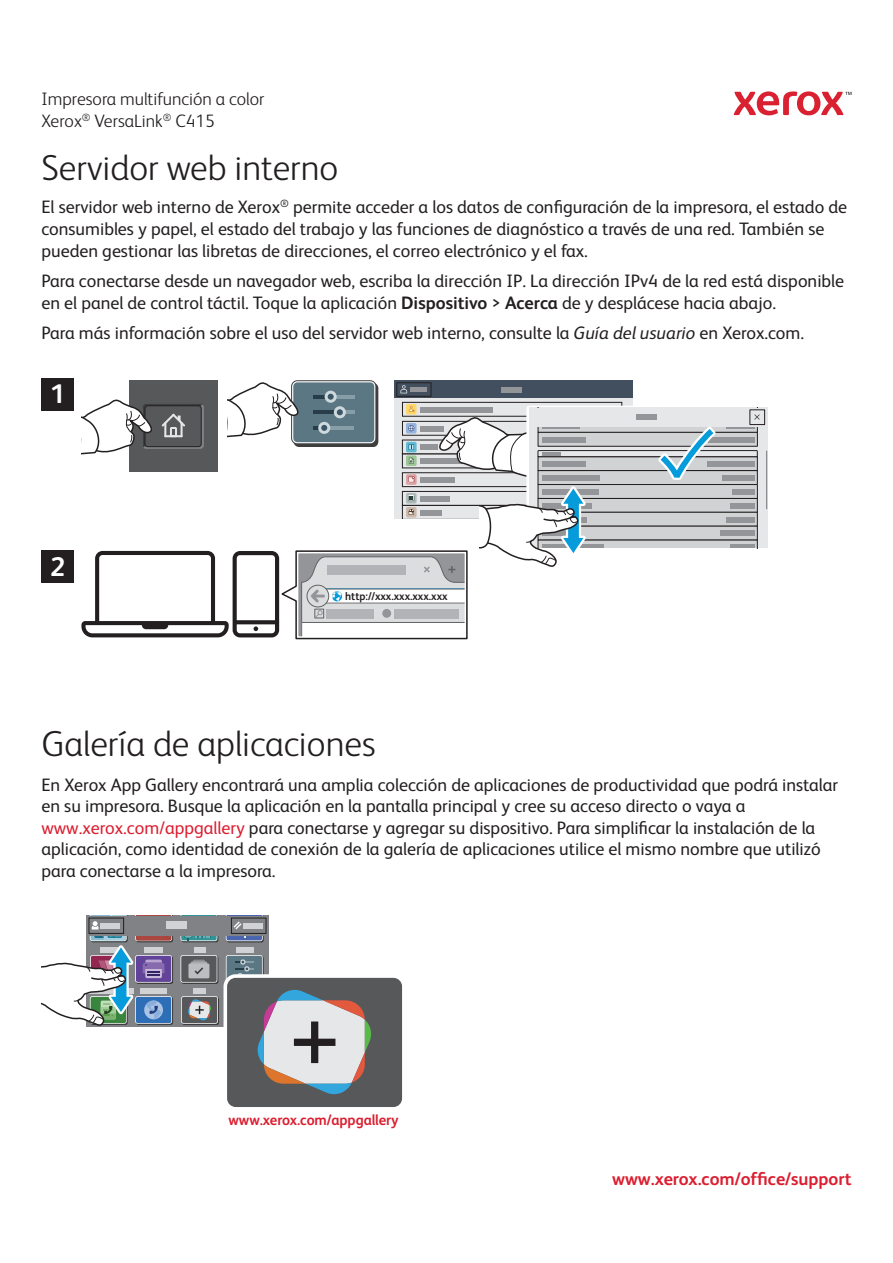
<style>
.page{position:relative;width:893px;height:1263px;background:#fff}
.page>*{position:absolute;margin:0;border:0;box-sizing:border-box;transform-origin:0 0}
.t1{font:300 36px "Xerox Sans";color:#231f20}
.t2{font:700 27px "Xerox Sans";color:#fff}
.t3{font:18px/21.6px "Xerox Sans";color:#231f20}
.t4{font:300 18px/21.6px "Xerox Sans";color:#231f20}
.t5{font:700 18px "Xerox Sans";color:#db1e30}
.t6{font:700 15px "Xerox Sans";letter-spacing:-.005em;color:#db1e30}
.t7{font:700 11.25px "Xerox Sans";color:#231f20;scale:.96 1}
.s1{font-weight:700}
.s2{font-style:italic}
.s3{color:#db1e30}
</style>
<div class="page">
<svg style="left:734px;top:91px;width:117px;height:24px"></svg>
<div style="left:86px;top:916px;width:182px;height:111px;background:#808285"></div>
<div style="left:194px;top:947px;width:12px;height:6px;background:#d1d2d4"></div>
<svg style="left:180px;top:936px;width:38px;height:6px"></svg>
<div style="left:227px;top:956px;width:37px;height:28px;background:#4d4d4f;border-radius:2px"></div>
<svg style="left:226px;top:955px;width:37px;height:28px"></svg>
<div style="left:227px;top:956px;width:35px;height:26px;background:#5c7784;border-radius:2px"></div>
<svg style="left:235px;top:959px;width:18px;height:15px"></svg>
<div style="left:182px;top:997px;width:37px;height:28px;background:#3e3e3f;border-radius:2px"></div>
<svg style="left:181px;top:996px;width:37px;height:28px"></svg>
<div style="left:182px;top:997px;width:35px;height:26px;background:#57585a;border-radius:2px"></div>
<svg style="left:188px;top:999px;width:23px;height:22px"></svg>
<div style="left:193px;top:988px;width:12px;height:6px;background:#d1d2d4"></div>
<div style="left:181px;top:956px;width:37px;height:28px;background:#535354;border-radius:2px"></div>
<div style="left:180px;top:955px;width:37px;height:28px;background:#d4d4d4;border-radius:2px"></div>
<div style="left:181px;top:956px;width:36px;height:26px;background:#57585a;border-radius:2px"></div>
<div style="left:193px;top:960px;width:12px;height:14px;background:#8a8c8f;border-radius:2px"></div>
<div style="left:191px;top:961px;width:16px;height:15px;background:#a8a9ad;border-radius:2px"></div>
<div style="left:188px;top:963px;width:21px;height:15px;background:#bcbdc0;border-radius:2px"></div>
<svg style="left:195px;top:967px;width:8px;height:7px"></svg>
<div style="left:236px;top:947px;width:18px;height:6px;background:#d1d2d4"></div>
<div style="left:166px;top:921px;width:21px;height:8px;background:#d1d2d4"></div>
<div style="left:231px;top:918px;width:35px;height:15px;border:1px solid #231f20"></div>
<svg style="left:226px;top:917px;width:38px;height:25px"></svg>
<svg style="left:41px;top:917px;width:132px;height:109px"></svg>
<div style="left:223px;top:974px;width:183px;height:137px;background:#fff;border-radius:12px"></div>
<div style="left:227px;top:978px;width:175px;height:129px;background:#57585a;border-radius:9px"></div>
<svg style="left:227px;top:987px;width:144px;height:110px"></svg>
<svg style="left:81px;top:381px;width:686px;height:259px"></svg>
<div style="left:41px;top:550px;width:33px;height:33px;background:#231f20"></div>
<div style="left:41px;top:378px;width:33px;height:32px;background:#231f20"></div>
<p class="t4" style="left:41px;top:88px;width:224px">Impresora multifunción a color<br>Xerox<sup>®</sup> VersaLink<sup>®</sup> C415</p>
<h1 class="t1" style="left:41px;top:146px;width:298px">Servidor web interno</h1>
<p class="t3" style="left:41px;top:198px;width:807px">El servidor web interno de Xerox<sup>®</sup> permite acceder a los datos de configuración de la impresora, el estado de consumibles y papel, el estado del trabajo y las funciones de diagnóstico a través de una red. También se pueden gestionar las libretas de direcciones, el correo electrónico y el fax.</p>
<p class="t3" style="left:41px;top:272px;width:804px">Para conectarse desde un navegador web, escriba la dirección IP. La dirección IPv4 de la red está disponible en el panel de control táctil. Toque la aplicación <span class="s1">Dispositivo</span> &gt; <span class="s1">Acerca</span> de y desplácese hacia abajo.</p>
<p class="t3" style="left:41px;top:324px;width:764px">Para más información sobre el uso del servidor web interno, consulte la <span class="s2">Guía del usuario</span> en Xerox.com.</p>
<h2 class="t2" style="left:50px;top:381px;width:17px">1</h2>
<h2 class="t2" style="left:50px;top:553px;width:17px">2</h2>
<p class="t7" style="left:345px;top:590px;width:108px">http://xxx.xxx.xxx.xxx</p>
<h1 class="t1" style="left:41px;top:723px;width:336px">Galería de aplicaciones</h1>
<p class="t3" style="left:41px;top:776px;width:798px">En Xerox App Gallery encontrará una amplia colección de aplicaciones de productividad que podrá instalar en su impresora. Busque la aplicación en la pantalla principal y cree su acceso directo o vaya a <span class="s3">www.xerox.com/appgallery</span> para conectarse y agregar su dispositivo. Para simplificar la instalación de la aplicación, como identidad de conexión de la galería de aplicaciones utilice el mismo nombre que utilizó para conectarse a la impresora.</p>
<p class="t6" style="left:229px;top:1112px;width:172px">www.xerox.com/appgallery</p>
<p class="t5" style="left:612px;top:1171px;width:241px">www.xerox.com/office/support</p>
</div>
